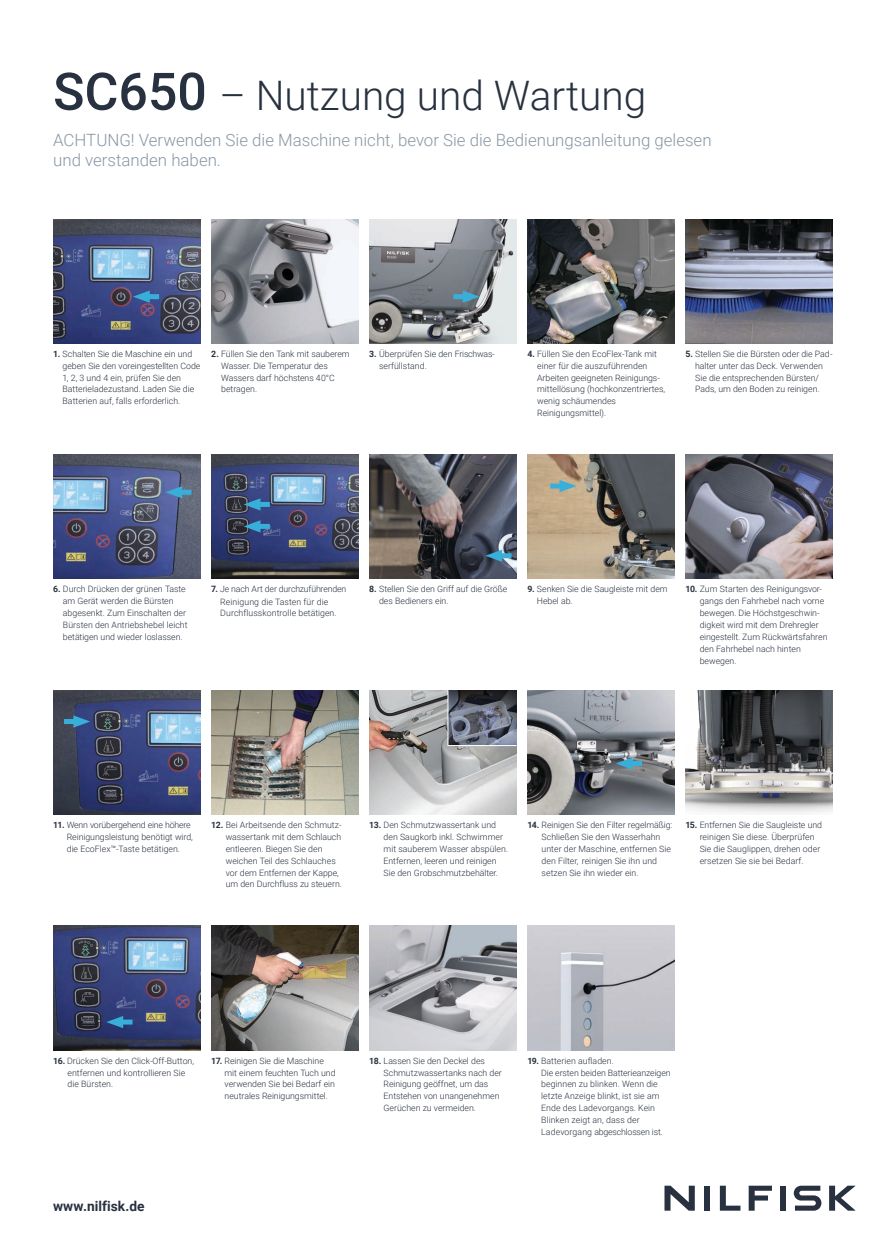
<style>
.page{position:relative;width:886px;height:1241px;background:#fff}
.page>*{position:absolute;margin:0;border:0;box-sizing:border-box;transform-origin:0 0}
.t1{font:300 40.62px "Roboto";color:#28313f}
.t2{font:300 16.88px/20.2px "Roboto";color:#8897a4}
.t3{font:700 13.75px "Roboto";letter-spacing:.005em;color:#28313f}
.t4{font:300 8.75px/11.9px "Roboto";color:#28313f}
.s1{font-weight:500;font-size:51.88px}
.s2{font-weight:700}
.s3{font-style:inherit}
</style>
<div class="page">
<svg style="left:794px;top:1185px;width:27px;height:25px"></svg>
<svg style="left:664px;top:1185px;width:31px;height:25px"></svg>
<svg style="left:720px;top:1185px;width:20px;height:25px"></svg>
<svg style="left:829px;top:1185px;width:27px;height:25px"></svg>
<div style="left:780px;top:1185px;width:6px;height:25px;background:#28313f"></div>
<svg style="left:749px;top:1185px;width:23px;height:25px"></svg>
<div style="left:704px;top:1185px;width:6px;height:25px;background:#28313f"></div>
<img style="left:211px;top:690px;width:148px;height:124px">
<img style="left:685px;top:690px;width:148px;height:123px">
<img style="left:527px;top:690px;width:148px;height:124px">
<div style="left:625px;top:760px;width:17px;height:5px;background:#38afd9"></div>
<svg style="left:616px;top:757px;width:16px;height:12px"></svg>
<img style="left:53px;top:690px;width:148px;height:124px">
<div style="left:64px;top:719px;width:16px;height:5px;background:#38afd9"></div>
<svg style="left:73px;top:715px;width:17px;height:12px"></svg>
<img style="left:369px;top:690px;width:148px;height:124px">
<svg style="left:447px;top:690px;width:70px;height:56px;background:#5f6471"></svg>
<img style="left:211px;top:925px;width:148px;height:124px">
<img style="left:369px;top:925px;width:148px;height:124px">
<img style="left:527px;top:925px;width:148px;height:124px">
<img style="left:53px;top:925px;width:148px;height:124px">
<div style="left:116px;top:1019px;width:17px;height:5px;background:#38afd9"></div>
<svg style="left:106px;top:1015px;width:17px;height:13px"></svg>
<img style="left:685px;top:454px;width:148px;height:124px">
<img style="left:527px;top:454px;width:148px;height:124px">
<div style="left:550px;top:483px;width:16px;height:5px;background:#38afd9"></div>
<svg style="left:559px;top:480px;width:17px;height:12px"></svg>
<img style="left:53px;top:454px;width:148px;height:124px">
<div style="left:175px;top:489px;width:16px;height:5px;background:#38afd9"></div>
<svg style="left:165px;top:486px;width:17px;height:12px"></svg>
<img style="left:369px;top:454px;width:148px;height:124px">
<div style="left:495px;top:553px;width:16px;height:5px;background:#38afd9"></div>
<svg style="left:485px;top:549px;width:17px;height:13px"></svg>
<img style="left:211px;top:454px;width:148px;height:124px">
<div style="left:253px;top:502px;width:17px;height:5px;background:#38afd9"></div>
<svg style="left:244px;top:498px;width:16px;height:12px"></svg>
<div style="left:253px;top:524px;width:17px;height:5px;background:#38afd9"></div>
<svg style="left:244px;top:520px;width:16px;height:12px"></svg>
<img style="left:211px;top:219px;width:148px;height:124px">
<img style="left:685px;top:219px;width:148px;height:124px">
<img style="left:527px;top:219px;width:148px;height:124px">
<img style="left:369px;top:219px;width:148px;height:124px">
<div style="left:453px;top:294px;width:17px;height:5px;background:#38afd9"></div>
<svg style="left:463px;top:290px;width:16px;height:13px"></svg>
<img style="left:53px;top:219px;width:148px;height:124px">
<div style="left:143px;top:294px;width:16px;height:5px;background:#38afd9"></div>
<svg style="left:133px;top:290px;width:17px;height:13px"></svg>
<h1 class="t1" style="left:53px;top:67px;width:595px"><span class="s1">SC650</span> – Nutzung und Wartung</h1>
<h2 class="t2" style="left:53px;top:129px;width:660px">ACHTUNG! Verwenden Sie die Maschine nicht, bevor Sie die Bedienungsanleitung gelesen und verstanden haben.</h2>
<p class="t4" style="left:63px;top:347px;width:139px;text-indent:-9px"><span class="s2">1.</span> Schalten Sie die Maschine ein und geben Sie den voreingestellten Code 1, 2, 3 und 4 ein, prüfen Sie den Batterieladezustand. Laden Sie die Batterien auf, falls erforderlich.</p>
<p class="t4" style="left:379px;top:347px;width:117px;text-indent:-10px"><span class="s2">3.</span> Überprüfen Sie den Frischwas&shy;serfüllstand.</p>
<p class="t4" style="left:537px;top:347px;width:130px;text-indent:-10px"><span class="s2">4.</span> Füllen Sie den EcoFlex-Tank mit einer für die auszuführenden<br>Arbeiten geeigneten Reinigungs&shy;mittellösung (hochkonzentriertes, wenig schäumendes<br>Reinigungsmittel).</p>
<p class="t4" style="left:685px;top:347px;width:149px;text-align:center"><span class="s2">5.</span> Stellen Sie die Bürsten oder die Pad&shy;halter unter das Deck. Verwenden<br>Sie die entsprechenden Bürsten/<br>Pads, um den Boden zu reinigen.</p>
<p class="t4" style="left:221px;top:347px;width:130px;text-indent:-10px"><span class="s2">2.</span> Füllen Sie den Tank mit sauberem<br>Wasser. Die Temperatur des<br>Wassers darf höchstens 40°C betragen.</p>
<p class="t4" style="left:63px;top:583px;width:126px;text-indent:-10px"><span class="s2">6.</span> Durch Drücken der grünen Taste am Gerät werden die Bürsten abgesenkt. Zum Einschalten der<br>Bürsten den Antriebshebel leicht betätigen und wieder loslassen.</p>
<p class="t4" style="left:220px;top:583px;width:128px;text-indent:-9px"><span class="s2">7.</span> Je nach Art der durchzuführenden<br>Reinigung die Tasten für die<br>Durchflusskontrolle betätigen.</p>
<p class="t4" style="left:379px;top:583px;width:130px;text-indent:-10px"><span class="s2">8.</span> Stellen Sie den Griff auf die Größe des Bedieners ein.</p>
<p class="t4" style="left:537px;top:583px;width:132px;text-indent:-10px"><span class="s2">9.</span> Senken Sie die Saugleiste mit dem<br>Hebel ab.</p>
<p class="t4" style="left:700px;top:583px;width:129px;text-indent:-14px"><span class="s2">10.</span> Zum Starten des Reinigungsvor&shy;gangs den Fahrhebel nach vorne bewegen. Die Höchstgeschwin&shy;digkeit wird mit dem Drehregler eingestellt. Zum Rückwärtsfahren den Fahrhebel nach hinten bewegen.</p>
<p class="t4" style="left:226px;top:818px;width:118px;text-indent:-14px"><span class="s2">12.</span> Bei Arbeitsende den Schmutz&shy;wassertank mit dem Schlauch entleeren. Biegen Sie den weichen Teil des Schlauches vor dem Entfernen der Kappe, um den Durchfluss zu steuern.</p>
<p class="t4" style="left:542px;top:818px;width:132px;text-indent:-14px"><span class="s2">14.</span> Reinigen Sie den Filter regelmäßig:<br>Schließen Sie den Wasserhahn unter der Maschine, entfernen Sie den Filter, reinigen Sie ihn und setzen Sie ihn wieder ein.</p>
<p class="t4" style="left:700px;top:818px;width:124px;text-indent:-14px"><span class="s2">15.</span> Entfernen Sie die Saugleiste und reinigen Sie diese. Überprüfen<br>Sie die Sauglippen, drehen oder ersetzen Sie sie bei Bedarf.</p>
<p class="t4" style="left:67px;top:818px;width:128px;text-indent:-14px"><span class="s2">11.</span> Wenn vorübergehend eine höhere<br>Reinigungsleistung benötigt wird, die EcoFlex™-Taste betätigen.</p>
<p class="t4" style="left:384px;top:818px;width:126px;text-indent:-14px"><span class="s2">13.</span> Den Schmutzwassertank und den Saugkorb inkl. Schwimmer mit sauberem Wasser abspülen.<br>Entfernen, leeren und reinigen<br>Sie den Grobschmutzbehälter.</p>
<p class="t4" style="left:67px;top:1054px;width:128px;text-indent:-14px"><span class="s2">16.</span> Drücken Sie den Click-Off-Button, entfernen und kontrollieren Sie die Bürsten.</p>
<p class="t4" style="left:384px;top:1054px;width:120px;text-indent:-14px"><span class="s2">18.</span> Lassen Sie den Deckel des<br>Schmutzwassertanks nach der<br>Reinigung geöffnet, um das<br>Entstehen von unangenehmen<br>Gerüchen zu vermeiden.</p>
<p class="t4" style="left:541px;top:1054px;width:131px;text-indent:-14px"><span class="s2">19.</span> Batterien aufladen.<br>Die ersten beiden Batterieanzeigen beginnen zu blinken. Wenn die letzte Anzeige blinkt, ist sie am<br>Ende des Ladevorgangs. Kein<br>Blinken zeigt an, dass der<br>Ladevorgang abgeschlossen ist.</p>
<p class="t4" style="left:225px;top:1054px;width:112px;text-indent:-13px"><span class="s2">17.</span> Reinigen Sie die Maschine mit einem feuchten Tuch und verwenden Sie bei Bedarf ein neutrales Reinigungsmittel.</p>
<h3 class="t3" style="left:53px;top:1195px;width:93px">www.nilfisk.<span class="s3">de</span></h3>
</div>
